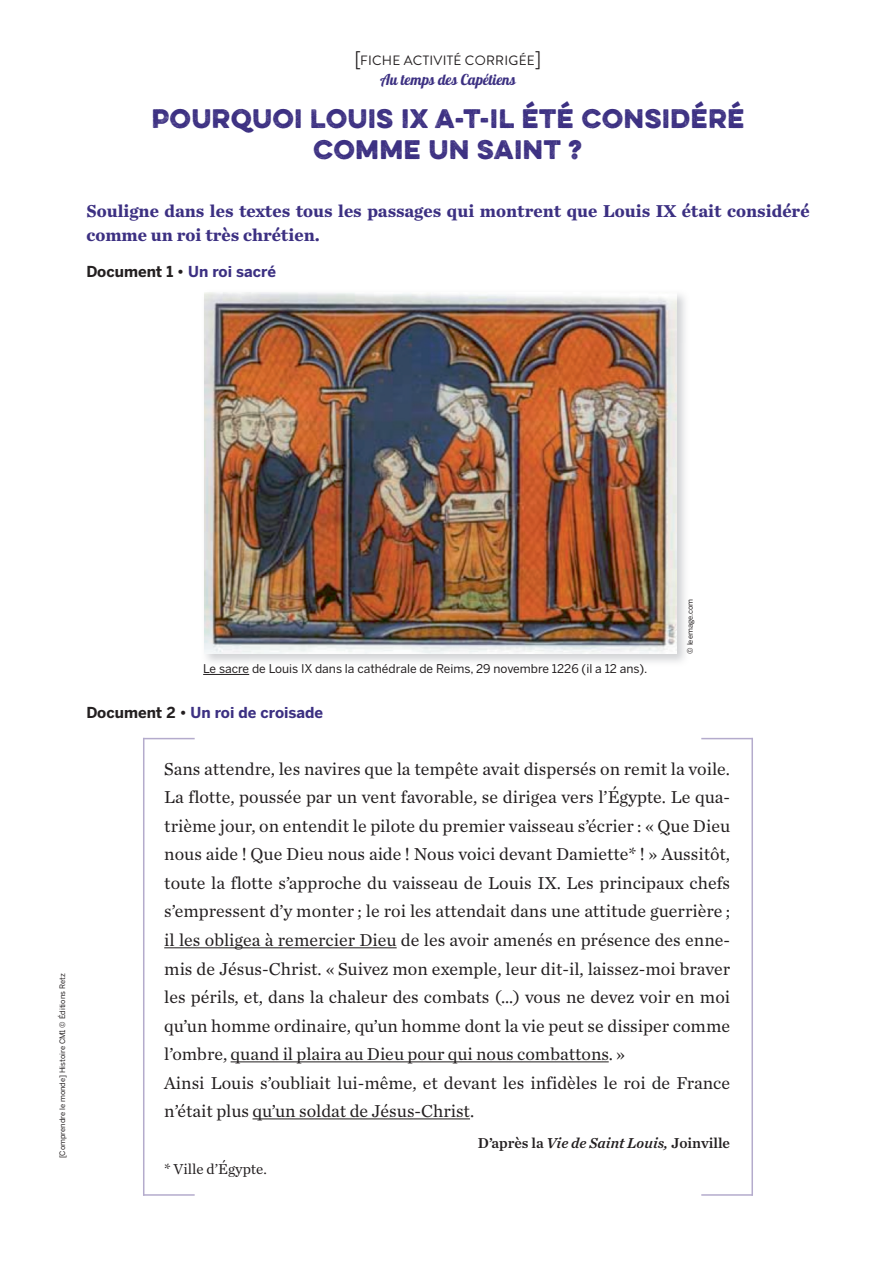
<style>
.page{position:relative;width:896px;height:1266px;background:#fff}
.page>*{position:absolute;margin:0;border:0;box-sizing:border-box;transform-origin:0 0}
.t1{font:700 24px/30px "Eveleth";letter-spacing:.03em;color:#3c3082;text-align:center}
.t2{font:18px/28.5px "Chronicle Text G1";color:#231f20}
.t3{font:700 18px/24px "Chronicle Text G1";color:#3c3082}
.t4{font:15px "Chronicle Text G1 Semi";color:#231f20}
.t5{font:700 15px "Benton Sans";color:#3c3082}
.t6{font:700 15px "Benton Sans";color:#231f20}
.t7{font:15px "Lobster 1.4";color:#3c3082}
.t8{font:15px "Chronicle Text G1";color:#231f20}
.t9{font:13.5px "Brandon Grotesque";letter-spacing:.02em;color:#231f20}
.t10{font:12px "Benton Sans";color:#231f20}
.t11{font:7.5px "Benton Sans";color:#231f20}
.s1{font-size:18.15px}
.s2{color:#3c3082}
.s3{color:#231f20}
.s4{font-style:italic}
</style>
<div class="page">
<img style="left:676px;top:294px;width:9px;height:49px">
<img style="left:641px;top:343px;width:44px;height:319px">
<img style="left:204px;top:292px;width:472px;height:361px">
<hr style="left:203px;top:674px;width:46px;height:1px;background:#231f20">
<hr style="left:164px;top:947px;width:232px;height:1px;background:#231f20">
<hr style="left:230px;top:1061px;width:378px;height:1px;background:#231f20">
<hr style="left:252px;top:1118px;width:218px;height:1px;background:#231f20">
<hr style="left:143px;top:737px;width:1px;height:458px;background:#b4abcc">
<hr style="left:143px;top:737px;width:52px;height:2px;background:#b4abcc">
<hr style="left:143px;top:1194px;width:52px;height:1px;background:#b4abcc">
<hr style="left:751px;top:737px;width:2px;height:458px;background:#b4abcc">
<hr style="left:701px;top:737px;width:51px;height:2px;background:#b4abcc">
<hr style="left:701px;top:1194px;width:51px;height:1px;background:#b4abcc">
<p class="t9" style="left:355px;top:51px;width:187px"><span class="s1">[</span>FICHE ACTIVITÉ CORRIGÉE<span class="s1">]</span></p>
<p class="t7" style="left:380px;top:70px;width:137px">Au temps des Capétiens</p>
<h1 class="t1" style="left:152px;top:103px;width:594px">POURQUOI LOUIS IX A-T-IL ÉTÉ CONSIDÉRÉ<br>COMME UN SAINT ?</h1>
<p class="t3" style="left:86px;top:197px;width:724px">Souligne dans les textes tous les passages qui montrent que Louis IX était considéré comme un roi très chrétien.</p>
<p class="t6" style="left:86px;top:263px;width:191px">Document 1 • <span class="s2">Un roi sacré</span></p>
<p class="t11" style="left:58px;top:1158px;width:186px;rotate:-90deg">[Comprendre le monde] Histoire CM1 © Éditions Retz</p>
<p class="t10" style="left:203px;top:661px;width:446px">Le sacre de Louis IX dans la cathédrale de Reims, 29 novembre 1226 (il a 12 ans).</p>
<p class="t5" style="left:86px;top:704px;width:238px"><span class="s3">Document 2 •</span> Un roi de croisade</p>
<p class="t11" style="left:685px;top:653px;width:56px;rotate:-90deg">© leemage.com</p>
<p class="t2" style="left:164px;top:753px;width:567px">Sans attendre, les navires que la tempête avait dispersés on remit la voile.<br>La flotte, poussée par un vent favorable, se dirigea vers l’Égypte. Le qua&shy;trième jour, on entendit le pilote du premier vaisseau s’écrier : « Que Dieu nous aide ! Que Dieu nous aide ! Nous voici devant Damiette* ! » Aussitôt, toute la flotte s’approche du vaisseau de Louis IX. Les principaux chefs s’empressent d’y monter ; le roi les attendait dans une attitude guerrière ; il les obligea à remercier Dieu de les avoir amenés en présence des enne&shy;mis de Jésus-Christ. « Suivez mon exemple, leur dit-il, laissez-moi braver les périls, et, dans la chaleur des combats (…) vous ne devez voir en moi qu’un homme ordinaire, qu’un homme dont la vie peut se dissiper comme l’ombre, quand il plaira au Dieu pour qui nous combattons. »<br>Ainsi Louis s’oubliait lui-même, et devant les infidèles le roi de France n’était plus qu’un soldat de Jésus-Christ.</p>
<p class="t4" style="left:478px;top:1131px;width:254px">D’après la <span class="s4">Vie de Saint Louis,</span> Joinville</p>
<p class="t8" style="left:164px;top:1157px;width:104px">* Ville d’Égypte.</p>
</div>
